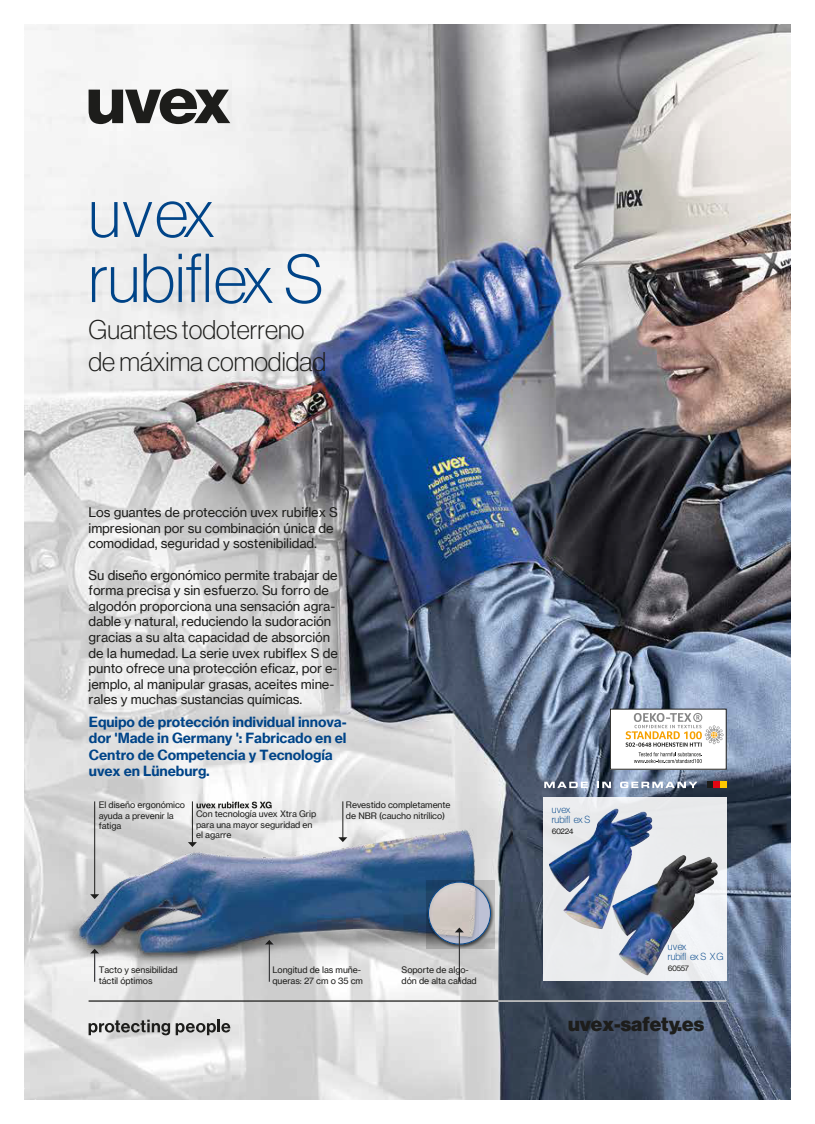
<style>
.page{position:relative;width:815px;height:1124px;background:#fff}
.page>*{position:absolute;margin:0;border:0;box-sizing:border-box;transform-origin:0 0}
.t1{font:67.5px/65px "N Haas Grotesk DS Pro 35 X Lt";color:#048}
.t2{font:26.5px/31.8px "N Haas Grotesk DS Pro 35 X Lt";color:#1d1d1b}
.t3{font:20px "N Haas Grotesk DS Pro 95 Blk";color:#1d1d1b}
.t4{font:13.75px/16.5px "N Haas Grotesk TX Pro 75 Bd";letter-spacing:-.01em;color:#048}
.t5{font:13px/15.6px "N Haas Grotesk TX Pro 55 Rg";letter-spacing:-.01em;color:#1d1d1b}
.t6{font:10px/10px "N Haas Grotesk DS Pro 35 X Lt";color:#048}
.t7{font:8.75px/10.5px "N Haas Grotesk TX Pro 55 Rg";letter-spacing:-.01em;color:#1d1d1b}
.t8{font:7.5px "N Haas Grotesk TX Pro 55 Rg";letter-spacing:-.05em;color:#1d1d1b}
</style>
<div class="page">
<img style="left:25px;top:25px;width:765px;height:1073px">
<img style="left:29px;top:807px;width:523px;height:195px">
<svg style="left:426px;top:879px;width:69px;height:69px;background:#a4a7ae"></svg>
<div style="left:428px;top:881px;width:63px;height:63px;border:1px solid #048;border-radius:50%"></div>
<hr style="left:94px;top:801px;width:1px;height:93px;background:#1d1d1b">
<svg style="left:90px;top:894px;width:9px;height:4px"></svg>
<hr style="left:343px;top:801px;width:1px;height:36px;background:#1d1d1b">
<svg style="left:338px;top:837px;width:9px;height:5px"></svg>
<svg style="left:197px;top:801px;width:75px;height:7px"></svg>
<hr style="left:192px;top:801px;width:1px;height:41px;background:#1d1d1b">
<svg style="left:188px;top:842px;width:9px;height:4px"></svg>
<hr style="left:459px;top:931px;width:1px;height:50px;background:#1d1d1b">
<svg style="left:455px;top:927px;width:9px;height:5px"></svg>
<hr style="left:269px;top:943px;width:1px;height:38px;background:#1d1d1b">
<svg style="left:265px;top:939px;width:9px;height:5px"></svg>
<svg style="left:90px;top:948px;width:9px;height:33px"></svg>
<div style="left:544px;top:797px;width:183px;height:183px;background:#eaebed"></div>
<img style="left:619px;top:855px;width:99px;height:120px">
<img style="left:549px;top:808px;width:104px;height:120px">
<svg style="left:89px;top:1019px;width:81px;height:16px"></svg>
<svg style="left:176px;top:1019px;width:54px;height:16px"></svg>
<hr style="left:89px;top:1000px;width:637px;height:1px;background:#1d1d1b">
<hr style="left:498px;top:1000px;width:228px;height:1px;background:#fff">
<svg style="left:544px;top:781px;width:44px;height:7px"></svg>
<svg style="left:597px;top:781px;width:14px;height:7px"></svg>
<svg style="left:620px;top:781px;width:78px;height:7px"></svg>
<div style="left:707px;top:781px;width:7px;height:7px;background:#1d1d1b"></div>
<div style="left:714px;top:781px;width:6px;height:7px;background:#e30613"></div>
<div style="left:720px;top:781px;width:6px;height:7px;background:#fec700"></div>
<div style="left:610px;top:709px;width:116px;height:60px;background:#fff"></div>
<svg style="left:634px;top:752px;width:68px;height:11px"></svg>
<svg style="left:626px;top:713px;width:98px;height:33px"></svg>
<svg style="left:89px;top:89px;width:141px;height:35px"></svg>
<h1 class="t1" style="left:89px;top:180px;width:236px">uvex rubiflex S</h1>
<h2 class="t2" style="left:89px;top:314px;width:239px">Guantes todoterreno de máxima comodidad</h2>
<p class="t5" style="left:89px;top:504px;width:251px">Los guantes de protección uvex rubiflex S impresionan por su combinación única de comodidad, seguridad y sostenibilidad.</p>
<p class="t5" style="left:89px;top:567px;width:251px">Su diseño ergonómico permite trabajar de forma precisa y sin esfuerzo. Su forro de algodón proporciona una sensación agra&shy;dable y natural, reduciendo la sudoración gracias a su alta capacidad de absorción de la humedad. La serie uvex rubiflex S de punto ofrece una protección eficaz, por e&shy;jemplo, al manipular grasas, aceites mine&shy;rales y muchas sustancias químicas.</p>
<p class="t4" style="left:89px;top:713px;width:259px">Equipo de protección individual innova&shy;dor 'Made in Germany ': Fabricado en el Centro de Competencia y Tecnología uvex en Lüneburg.</p>
<p class="t7" style="left:99px;top:799px;width:88px">El diseño ergonómico ayuda a prevenir la fatiga</p>
<p class="t7" style="left:346px;top:799px;width:106px">Revestido completamente de NBR (caucho nitrílico)</p>
<p class="t7" style="left:196px;top:808px;width:122px">Con tecnología uvex Xtra Grip para una mayor seguridad en el agarre</p>
<p class="t7" style="left:99px;top:964px;width:81px">Tacto y sensibilidad táctil óptimos</p>
<p class="t7" style="left:402px;top:964px;width:77px">Soporte de algo&shy;dón de alta calidad</p>
<p class="t7" style="left:272px;top:964px;width:92px">Longitud de las muñe&shy;queras: 27 cm o 35 cm</p>
<p class="t6" style="left:552px;top:804px;width:40px">uvex rubifl ex S</p>
<p class="t8" style="left:552px;top:826px;width:23px">60224</p>
<p class="t6" style="left:668px;top:941px;width:57px">uvex<br>rubifl ex S XG</p>
<p class="t8" style="left:668px;top:963px;width:23px">60557</p>
<h3 class="t3" style="left:568px;top:1012px;width:138px">uvex-safety.es</h3>
</div>
